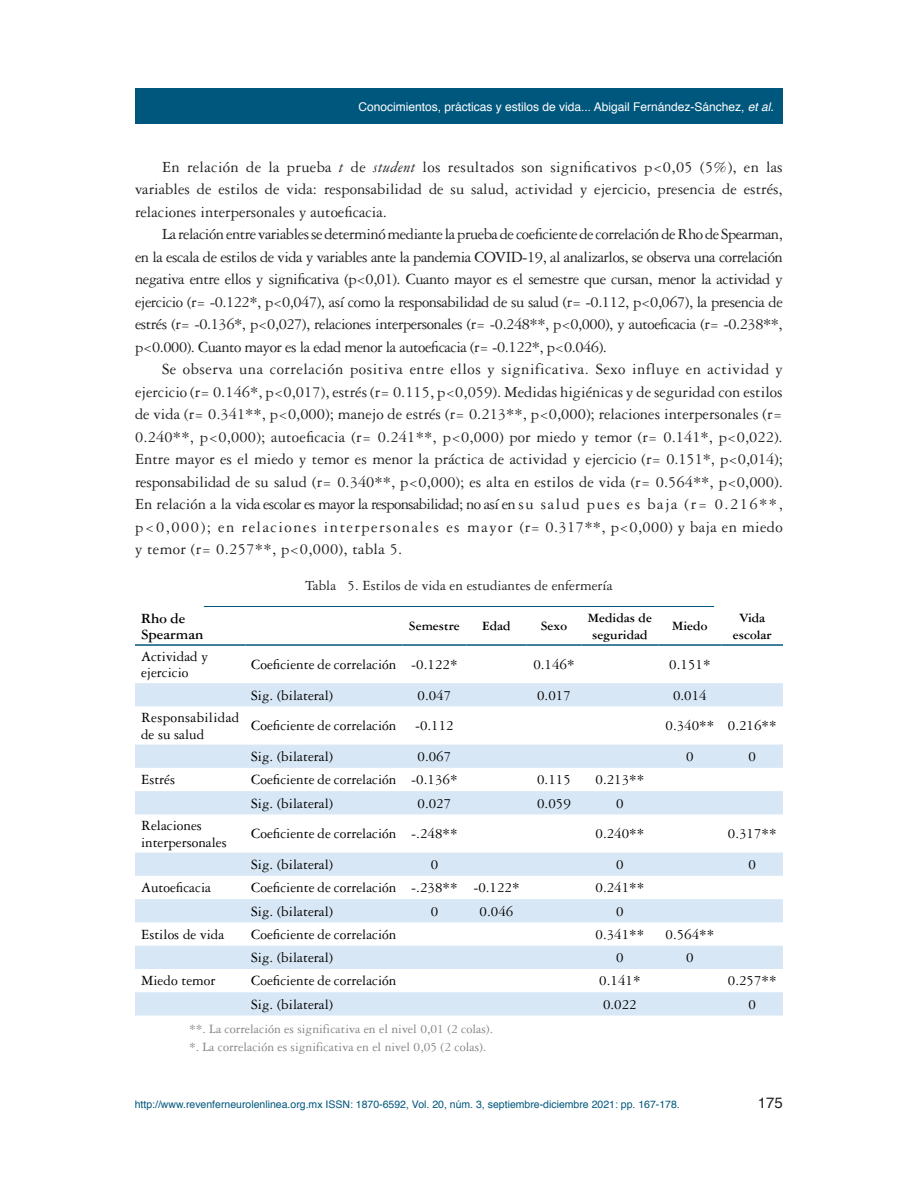
<style>
.page{position:relative;width:918px;height:1188px;background:#fff}
.page>*{position:absolute;margin:0;border:0;box-sizing:border-box;transform-origin:0 0}
.CUERPO_DE_TEXTO{font:16.5px/22.5px "Garamond 3 LT Std";color:#231f20;text-align:justify}
.AUTORES{font:15px/16.5px "Garamond 3 LT Std";color:#000}
.t1{font:15px "Garamond 3 LT Std";color:#231f20}
.AUTORES-2{font:15px/16.5px "Garamond 3 LT Std";letter-spacing:.02em;color:#000}
.AUTORES-3{font:700 15px/16.5px "Garamond 3 LT Std";color:#000}
.t2{font:15px "Helvetica";color:#231f20}
.FUENTE{font:13.5px "Garamond 3 LT Std";color:#808285}
.AUTORES-4{font:700 13.5px/16.5px "Garamond 3 LT Std";color:#000;text-align:center}
.t3{font:12px "Helvetica";color:#fff}
.t4{font:10.5px "Helvetica";color:#00577d}
.s1{font-style:italic}
</style>
<div class="page">
<div style="left:135px;top:89px;width:648px;height:35px;background:#00577d"></div>
<svg style="left:135px;top:683px;width:648px;height:333px"></svg>
<hr style="left:135px;top:644px;width:110px;height:2px;background:#00577d">
<hr style="left:245px;top:644px;width:157px;height:2px;background:#00577d">
<hr style="left:402px;top:644px;width:64px;height:2px;background:#00577d">
<hr style="left:466px;top:644px;width:60px;height:2px;background:#00577d">
<hr style="left:526px;top:644px;width:56px;height:2px;background:#00577d">
<hr style="left:582px;top:644px;width:76px;height:2px;background:#00577d">
<hr style="left:658px;top:644px;width:64px;height:2px;background:#00577d">
<hr style="left:722px;top:644px;width:61px;height:2px;background:#00577d">
<hr style="left:204px;top:606px;width:510px;height:1px;background:#00577d">
<p class="t3" style="left:358px;top:98px;width:417px">Conocimientos, prácticas y estilos de vida... Abigail Fernández-Sánchez, <span class="s1">et al.</span></p>
<p class="CUERPO_DE_TEXTO" style="left:135px;top:156px;width:649px;text-indent:27px">En relación de la prueba <span class="s1">t</span> de <span class="s1">student</span> los resultados son significativos p&lt;0,05 (5%), en las variables de estilos de vida: responsabilidad de su salud, actividad y ejercicio, presencia de estrés, relaciones interpersonales y autoeficacia.</p>
<p class="CUERPO_DE_TEXTO" style="left:135px;top:223px;width:649px;text-indent:27px">La relación entre variables se determinó mediante la prueba de coeficiente de correlación de Rho de Spearman, en la escala de estilos de vida y variables ante la pandemia COVID-19, al analizarlos, se observa una correlación negativa entre ellos y significativa (p&lt;0,01). Cuanto mayor es el semestre que cursan, menor la actividad y ejercicio (r= -0.122*, p&lt;0,047), así como la responsabilidad de su salud (r= -0.112, p&lt;0,067), la presencia de estrés (r= -0.136*, p&lt;0,027), relaciones interpersonales (r= -0.248**, p&lt;0,000), y autoeficacia (r= -0.238**, p&lt;0.000). Cuanto mayor es la edad menor la autoeficacia (r= -0.122*, p&lt;0.046).</p>
<p class="CUERPO_DE_TEXTO" style="left:135px;top:358px;width:649px;text-indent:27px">Se observa una correlación positiva entre ellos y significativa. Sexo influye en actividad y ejercicio (r= 0.146*, p&lt;0,017), estrés (r= 0.115, p&lt;0,059). Medidas higiénicas y de seguridad con estilos de vida (r= 0.341**, p&lt;0,000); manejo de estrés (r= 0.213**, p&lt;0,000); relaciones interpersonales (r= 0.240**, p&lt;0,000); autoeficacia (r= 0.241**, p&lt;0,000) por miedo y temor (r= 0.141*, p&lt;0,022).<br>Entre mayor es el miedo y temor es menor la práctica de actividad y ejercicio (r= 0.151*, p&lt;0,014); responsabilidad de su salud (r= 0.340**, p&lt;0,000); es alta en estilos de vida (r= 0.564**, p&lt;0,000).<br>En relación a la vida escolar es mayor la responsabilidad; no así en su salud pues es baja (r= 0.216**, p&lt;0,000); en relaciones interpersonales es mayor (r= 0.317**, p&lt;0,000) y baja en miedo y temor (r= 0.257**, p&lt;0,000), tabla 5.</p>
<p class="t1" style="left:305px;top:577px;width:309px">Tabla 5. Estilos de vida en estudiantes de enfermería</p>
<p class="AUTORES-3" style="left:141px;top:610px;width:64px">Rho de<br>Spearman</p>
<p class="AUTORES-4" style="left:409px;top:618px;width:52px">Semestre</p>
<p class="AUTORES-4" style="left:482px;top:618px;width:30px">Edad</p>
<p class="AUTORES-4" style="left:541px;top:618px;width:28px">Sexo</p>
<p class="AUTORES-4" style="left:588px;top:610px;width:66px">Medidas de seguridad</p>
<p class="AUTORES-4" style="left:672px;top:618px;width:37px">Miedo</p>
<p class="AUTORES-4" style="left:733px;top:610px;width:40px">Vida escolar</p>
<p class="AUTORES" style="left:141px;top:648px;width:69px">Actividad y ejercicio</p>
<p class="AUTORES" style="left:251px;top:656px;width:147px">Coeficiente de correlación</p>
<p class="AUTORES" style="left:411px;top:656px;width:48px">-0.122*</p>
<p class="AUTORES" style="left:533px;top:656px;width:43px">0.146*</p>
<p class="AUTORES" style="left:669px;top:656px;width:43px">0.151*</p>
<p class="AUTORES" style="left:251px;top:687px;width:83px">Sig. (bilateral)</p>
<p class="AUTORES" style="left:418px;top:687px;width:35px">0.047</p>
<p class="AUTORES" style="left:537px;top:687px;width:35px">0.017</p>
<p class="AUTORES" style="left:673px;top:687px;width:35px">0.014</p>
<p class="AUTORES-2" style="left:141px;top:709px;width:100px">Responsabilidad de su salud</p>
<p class="AUTORES" style="left:251px;top:718px;width:147px">Coeficiente de correlación</p>
<p class="AUTORES" style="left:415px;top:718px;width:40px">-0.112</p>
<p class="AUTORES" style="left:666px;top:718px;width:50px">0.340**</p>
<p class="AUTORES" style="left:728px;top:718px;width:50px">0.216**</p>
<p class="AUTORES" style="left:251px;top:748px;width:83px">Sig. (bilateral)</p>
<p class="AUTORES" style="left:418px;top:748px;width:35px">0.067</p>
<p class="AUTORES" style="left:686px;top:748px;width:9px">0</p>
<p class="AUTORES" style="left:749px;top:748px;width:9px">0</p>
<p class="AUTORES" style="left:141px;top:772px;width:36px">Estrés</p>
<p class="AUTORES" style="left:251px;top:772px;width:147px">Coeficiente de correlación</p>
<p class="AUTORES" style="left:411px;top:772px;width:48px">-0.136*</p>
<p class="AUTORES" style="left:537px;top:772px;width:35px">0.115</p>
<p class="AUTORES" style="left:596px;top:772px;width:50px">0.213**</p>
<p class="AUTORES" style="left:251px;top:795px;width:83px">Sig. (bilateral)</p>
<p class="AUTORES" style="left:418px;top:795px;width:35px">0.027</p>
<p class="AUTORES" style="left:537px;top:795px;width:35px">0.059</p>
<p class="AUTORES" style="left:616px;top:795px;width:9px">0</p>
<p class="AUTORES" style="left:141px;top:817px;width:87px">Relaciones interpersonales</p>
<p class="AUTORES" style="left:251px;top:826px;width:147px">Coeficiente de correlación</p>
<p class="AUTORES" style="left:411px;top:826px;width:48px">-.248**</p>
<p class="AUTORES" style="left:596px;top:826px;width:50px">0.240**</p>
<p class="AUTORES" style="left:728px;top:826px;width:50px">0.317**</p>
<p class="AUTORES" style="left:251px;top:856px;width:83px">Sig. (bilateral)</p>
<p class="AUTORES" style="left:431px;top:856px;width:9px">0</p>
<p class="AUTORES" style="left:616px;top:856px;width:9px">0</p>
<p class="AUTORES" style="left:749px;top:856px;width:9px">0</p>
<p class="AUTORES" style="left:141px;top:880px;width:72px">Autoeficacia</p>
<p class="AUTORES" style="left:251px;top:880px;width:147px">Coeficiente de correlación</p>
<p class="AUTORES" style="left:411px;top:880px;width:48px">-.238**</p>
<p class="AUTORES" style="left:473px;top:880px;width:48px">-0.122*</p>
<p class="AUTORES" style="left:596px;top:880px;width:50px">0.241**</p>
<p class="AUTORES" style="left:251px;top:903px;width:83px">Sig. (bilateral)</p>
<p class="AUTORES" style="left:431px;top:903px;width:9px">0</p>
<p class="AUTORES" style="left:480px;top:903px;width:35px">0.046</p>
<p class="AUTORES" style="left:616px;top:903px;width:9px">0</p>
<p class="AUTORES" style="left:141px;top:926px;width:85px">Estilos de vida</p>
<p class="AUTORES" style="left:251px;top:926px;width:147px">Coeficiente de correlación</p>
<p class="AUTORES" style="left:596px;top:926px;width:50px">0.341**</p>
<p class="AUTORES" style="left:666px;top:926px;width:50px">0.564**</p>
<p class="AUTORES" style="left:251px;top:949px;width:83px">Sig. (bilateral)</p>
<p class="AUTORES" style="left:616px;top:949px;width:9px">0</p>
<p class="AUTORES" style="left:686px;top:949px;width:9px">0</p>
<p class="AUTORES" style="left:141px;top:973px;width:76px">Miedo temor</p>
<p class="AUTORES" style="left:251px;top:973px;width:147px">Coeficiente de correlación</p>
<p class="AUTORES" style="left:599px;top:973px;width:43px">0.141*</p>
<p class="AUTORES" style="left:728px;top:973px;width:50px">0.257**</p>
<p class="AUTORES" style="left:251px;top:996px;width:83px">Sig. (bilateral)</p>
<p class="AUTORES" style="left:603px;top:996px;width:35px">0.022</p>
<p class="AUTORES" style="left:749px;top:996px;width:9px">0</p>
<p class="FUENTE" style="left:189px;top:1022px;width:306px">**. La correlación es significativa en el nivel 0,01 (2 colas).</p>
<p class="FUENTE" style="left:189px;top:1040px;width:299px">*. La correlación es significativa en el nivel 0,05 (2 colas).</p>
<p class="t4" style="left:135px;top:1096px;width:547px">http://www.revenferneurolenlinea.org.mx ISSN: 1870-6592, Vol. 20, núm. 3, septiembre-diciembre 2021: pp. 167-178.</p>
<p class="t2" style="left:758px;top:1091px;width:27px">175</p>
</div>
